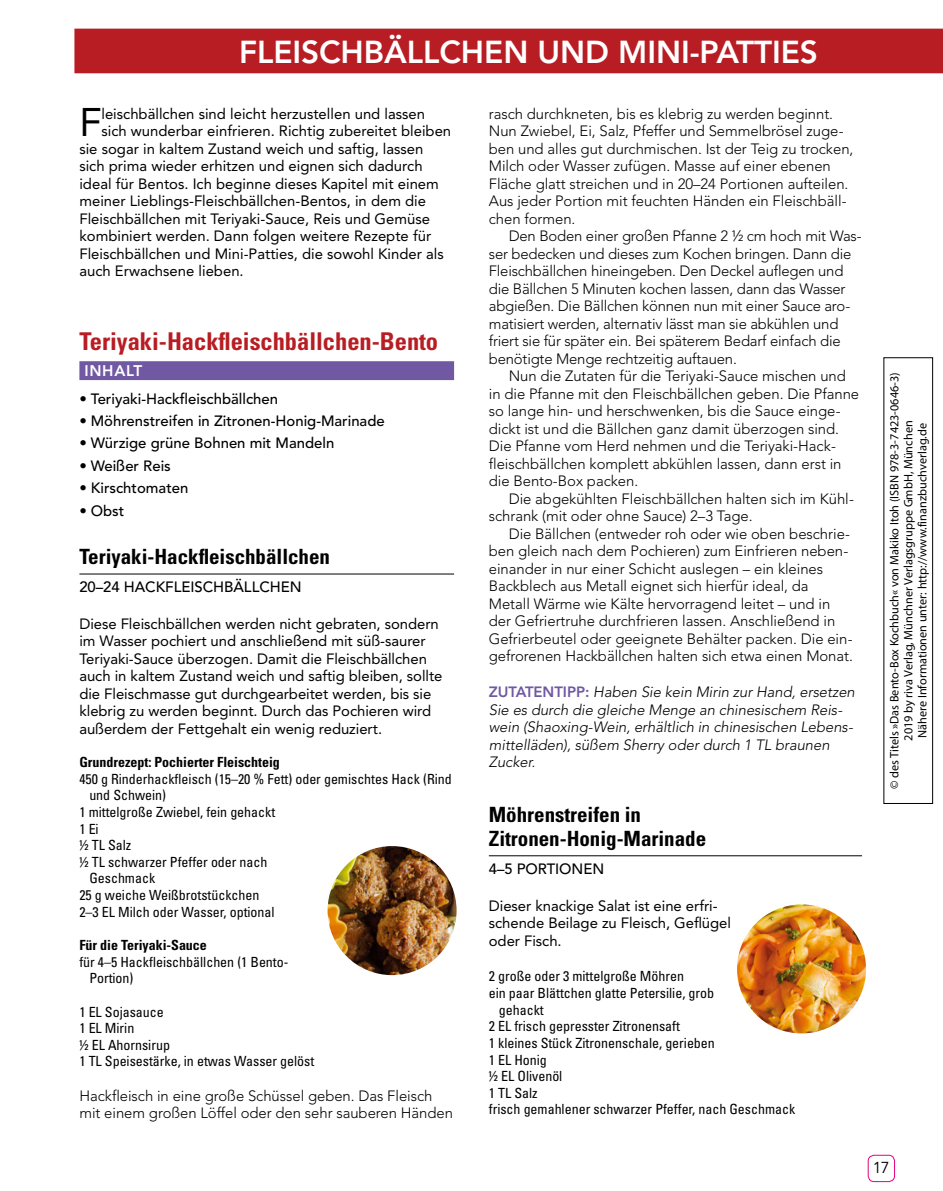
<style>
.page{position:relative;width:943px;height:1191px;background:#fff}
.page>*{position:absolute;margin:0;border:0;box-sizing:border-box;transform-origin:0 0}
._01_rez_h2_Intro{font:39.55px "Avenir LT Std";color:#000}
._01_rez_h2{font:800 31.5px "Avenir LT Std";letter-spacing:-.005em;color:#fff}
._01_rez_h3{font:700 condensed 24.5px "Univers LT Std";color:#b81d23}
._01_rez_h4{font:700 condensed 21px/23.6px "Univers LT Std";color:#000}
.t1{font:15.75px "Avenir LT Std";color:#000}
._01_rez_inhalt_titel{font:800 15.4px "Avenir LT Std";letter-spacing:.045em;color:#fff}
._01_grundtext{font:300 14.88px/17.5px "Avenir LT Std";letter-spacing:-.005em;color:#000}
._01_rez_h2_Intro-2{font:14.88px "Avenir LT Std";color:#000}
._01_h4_intro{font:14.88px/17.5px "Avenir LT Std";letter-spacing:-.005em;color:#000}
._01_grundtext_EZ{font:300 14.88px/17.5px "Avenir LT Std";letter-spacing:-.005em;color:#000}
._01_tipp_zutaten{font:italic 300 14.88px/17.5px "Avenir LT Std";letter-spacing:-.005em;color:#000}
._01_h4_portionen{font:500 14.88px "Avenir LT Std";color:#000}
._01_zutaten{font:condensed 14px/16.6px "Univers LT Std";color:#000}
._01_zutaten_titel{font:700 condensed 14px "Univers LT Std";color:#000}
.t2{font:12.25px/14px "Myriad Pro";color:#000;text-align:center}
.s1{font-weight:800;font-style:normal;color:#7058a3}
</style>
<div class="page">
<div style="left:867px;top:1154px;width:27px;height:28px;border:1px solid #e4007f;border-radius:6px"></div>
<div style="left:79px;top:361px;width:375px;height:19px;background:#7058a3"></div>
<hr style="left:79px;top:573px;width:375px;height:1px;background:#000">
<hr style="left:489px;top:855px;width:373px;height:1px;background:#000">
<img style="left:327px;top:846px;width:129px;height:129px;border-radius:64px">
<div style="left:74px;top:29px;width:869px;height:44px;background:#b81d23"></div>
<img style="left:737px;top:904px;width:129px;height:129px;border-radius:64px">
<div style="left:883px;top:357px;width:50px;height:447px;border:1px solid #000"></div>
<p class="_01_rez_h2" style="left:239px;top:34px;width:580px">FLEISCHBÄLLCHEN UND MINI-PATTIES</p>
<p class="_01_rez_h2_Intro" style="left:79px;top:100px;width:24px">F</p>
<p class="_01_rez_h2_Intro-2" style="left:101px;top:105px;width:325px">leischbällchen sind leicht herzustellen und lassen</p>
<p class="_01_rez_h2_Intro-2" style="left:101px;top:122px;width:351px">sich wunderbar einfrieren. Richtig zubereitet bleiben</p>
<p class="_01_rez_h2_Intro-2" style="left:79px;top:140px;width:345px">sie sogar in kaltem Zustand weich und saftig, lassen</p>
<p class="_01_rez_h2_Intro-2" style="left:79px;top:157px;width:345px">sich prima wieder erhitzen und eignen sich dadurch</p>
<p class="_01_rez_h2_Intro-2" style="left:79px;top:175px;width:361px">ideal für Bentos. Ich beginne dieses Kapitel mit einem</p>
<p class="_01_rez_h2_Intro-2" style="left:79px;top:192px;width:348px">meiner Lieblings-Fleischbällchen-Bentos, in dem die</p>
<p class="_01_rez_h2_Intro-2" style="left:79px;top:210px;width:352px">Fleischbällchen mit Teriyaki-Sauce, Reis und Gemüse</p>
<p class="_01_rez_h2_Intro-2" style="left:79px;top:227px;width:353px">kombiniert werden. Dann folgen weitere Rezepte für</p>
<p class="_01_rez_h2_Intro-2" style="left:79px;top:245px;width:366px">Fleischbällchen und Mini-Patties, die sowohl Kinder als</p>
<p class="_01_rez_h2_Intro-2" style="left:79px;top:262px;width:166px">auch Erwachsene lieben.</p>
<p class="_01_rez_h3" style="left:79px;top:326px;width:360px">Teriyaki-Hackfleischbällchen-Bento</p>
<p class="_01_rez_inhalt_titel" style="left:84px;top:362px;width:59px">INHALT</p>
<p class="_01_h4_portionen" style="left:79px;top:390px;width:200px">• Teriyaki-Hackfleischbällchen</p>
<p class="_01_h4_portionen" style="left:79px;top:412px;width:307px">• Möhrenstreifen in Zitronen-Honig-Marinade</p>
<p class="_01_h4_portionen" style="left:79px;top:435px;width:256px">• Würzige grüne Bohnen mit Mandeln</p>
<p class="_01_h4_portionen" style="left:79px;top:457px;width:93px">• Weißer Reis</p>
<p class="_01_h4_portionen" style="left:79px;top:479px;width:110px">• Kirschtomaten</p>
<p class="_01_h4_portionen" style="left:79px;top:502px;width:46px">• Obst</p>
<p class="_01_rez_h4" style="left:79px;top:544px;width:252px">Teriyaki-Hackfleischbällchen</p>
<p class="_01_h4_portionen" style="left:79px;top:578px;width:224px">20–24 HACKFLEISCHBÄLLCHEN</p>
<p class="_01_h4_intro" style="left:79px;top:615px;width:364px">Diese Fleischbällchen werden nicht gebraten, sondern im Wasser pochiert und anschließend mit süß-saurer Teriyaki-Sauce überzogen. Damit die Fleischbällchen auch in kaltem Zustand weich und saftig bleiben, sollte die Fleischmasse gut durchgearbeitet werden, bis sie klebrig zu werden beginnt. Durch das Pochieren wird außerdem der Fettgehalt ein wenig reduziert.</p>
<p class="_01_zutaten_titel" style="left:79px;top:753px;width:202px">Grundrezept: Pochierter Fleischteig</p>
<p class="_01_zutaten" style="left:89px;top:770px;width:364px;text-indent:-10px">450 g Rinderhackfleisch (15–20 % Fett) oder gemischtes Hack (Rind und Schwein)</p>
<p class="_01_zutaten" style="left:79px;top:803px;width:197px">1 mittelgroße Zwiebel, fein gehackt</p>
<p class="_01_zutaten" style="left:79px;top:820px;width:21px">1 Ei</p>
<p class="_01_zutaten" style="left:79px;top:836px;width:53px">½ TL Salz</p>
<p class="_01_zutaten" style="left:89px;top:853px;width:180px;text-indent:-10px">½ TL schwarzer Pfeffer oder nach<br>Geschmack</p>
<p class="_01_zutaten" style="left:79px;top:886px;width:181px">25 g weiche Weißbrotstückchen</p>
<p class="_01_zutaten" style="left:79px;top:903px;width:197px">2–3 EL Milch oder Wasser, optional</p>
<p class="_01_zutaten_titel" style="left:79px;top:936px;width:129px">Für die Teriyaki-Sauce</p>
<p class="_01_zutaten" style="left:89px;top:953px;width:201px;text-indent:-10px">für 4–5 Hackfleischbällchen (1 Bento-<br>Portion)</p>
<p class="_01_zutaten" style="left:79px;top:1003px;width:86px">1 EL Sojasauce</p>
<p class="_01_zutaten" style="left:79px;top:1019px;width:56px">1 EL Mirin</p>
<p class="_01_zutaten" style="left:79px;top:1036px;width:92px">½ EL Ahornsirup</p>
<p class="_01_zutaten" style="left:79px;top:1053px;width:236px">1 TL Speisestärke, in etwas Wasser gelöst</p>
<p class="_01_grundtext_EZ" style="left:79px;top:1086px;width:375px">Hackfleisch in eine große Schüssel geben. Das Fleisch mit einem großen Löffel oder den sehr sauberen Händen</p>
<p class="_01_grundtext_EZ" style="left:489px;top:105px;width:366px">rasch durchkneten, bis es klebrig zu werden beginnt.<br>Nun Zwiebel, Ei, Salz, Pfeffer und Semmelbrösel zuge&shy;ben und alles gut durchmischen. Ist der Teig zu trocken, Milch oder Wasser zufügen. Masse auf einer ebenen Fläche glatt streichen und in 20–24 Portionen aufteilen.<br>Aus jeder Portion mit feuchten Händen ein Fleischbäll&shy;chen formen.</p>
<p class="_01_grundtext" style="left:489px;top:227px;width:374px;text-indent:20px">Den Boden einer großen Pfanne 2 ½ cm hoch mit Was&shy;ser bedecken und dieses zum Kochen bringen. Dann die Fleischbällchen hineingeben. Den Deckel auflegen und die Bällchen 5 Minuten kochen lassen, dann das Wasser abgießen. Die Bällchen können nun mit einer Sauce aro&shy;matisiert werden, alternativ lässt man sie abkühlen und friert sie für später ein. Bei späterem Bedarf einfach die benötigte Menge rechtzeitig auftauen.</p>
<p class="_01_grundtext" style="left:489px;top:367px;width:372px;text-indent:20px">Nun die Zutaten für die Teriyaki-Sauce mischen und in die Pfanne mit den Fleischbällchen geben. Die Pfanne so lange hin- und herschwenken, bis die Sauce einge&shy;dickt ist und die Bällchen ganz damit überzogen sind.<br>Die Pfanne vom Herd nehmen und die Teriyaki-Hack&shy;fleischbällchen komplett abkühlen lassen, dann erst in die Bento-Box packen.</p>
<p class="_01_grundtext" style="left:489px;top:490px;width:367px;text-indent:20px">Die abgekühlten Fleischbällchen halten sich im Kühl&shy;schrank (mit oder ohne Sauce) 2–3 Tage.</p>
<p class="_01_grundtext" style="left:489px;top:525px;width:365px;text-indent:20px">Die Bällchen (entweder roh oder wie oben beschrie&shy;ben gleich nach dem Pochieren) zum Einfrieren neben&shy;einander in nur einer Schicht auslegen – ein kleines Backblech aus Metall eignet sich hierfür ideal, da Metall Wärme wie Kälte hervorragend leitet – und in der Gefriertruhe durchfrieren lassen. Anschließend in Gefrierbeutel oder geeignete Behälter packen. Die ein&shy;gefrorenen Hackbällchen halten sich etwa einen Monat.</p>
<p class="_01_tipp_zutaten" style="left:489px;top:683px;width:367px"><span class="s1">ZUTATENTIPP:</span> Haben Sie kein Mirin zur Hand, ersetzen Sie es durch die gleiche Menge an chinesischem Reis&shy;wein (Shaoxing-Wein, erhältlich in chinesischen Lebens&shy;mittelläden), süßem Sherry oder durch 1 TL braunen Zucker.</p>
<p class="_01_rez_h4" style="left:489px;top:802px;width:219px">Möhrenstreifen in<br>Zitronen-Honig-Marinade</p>
<p class="_01_h4_portionen" style="left:489px;top:860px;width:117px">4–5 PORTIONEN</p>
<p class="_01_h4_intro" style="left:489px;top:896px;width:244px">Dieser knackige Salat ist eine erfri&shy;schende Beilage zu Fleisch, Geflügel oder Fisch.</p>
<p class="_01_zutaten" style="left:489px;top:968px;width:197px">2 große oder 3 mittelgroße Möhren</p>
<p class="_01_zutaten" style="left:499px;top:984px;width:217px;text-indent:-10px">ein paar Blättchen glatte Petersilie, grob gehackt</p>
<p class="_01_zutaten" style="left:489px;top:1017px;width:193px">2 EL frisch gepresster Zitronensaft</p>
<p class="_01_zutaten" style="left:489px;top:1034px;width:227px">1 kleines Stück Zitronenschale, gerieben</p>
<p class="_01_zutaten" style="left:489px;top:1051px;width:60px">1 EL Honig</p>
<p class="_01_zutaten" style="left:489px;top:1067px;width:75px">½ EL Olivenöl</p>
<p class="_01_zutaten" style="left:489px;top:1084px;width:50px">1 TL Salz</p>
<p class="_01_zutaten" style="left:489px;top:1101px;width:308px">frisch gemahlener schwarzer Pfeffer, nach Geschmack</p>
<p class="t2" style="left:887px;top:789px;width:418px;rotate:-90deg">© des Titels »Das Bento-Box Kochbuch« von Makiko Itoh (ISBN 978-3-7423-0646-3)<br>2019 by riva Verlag, Münchner Verlagsgruppe GmbH, München<br>Nähere Informationen unter: http://www.finanzbuchverlag.de</p>
<p class="t1" style="left:872px;top:1158px;width:18px">17</p>
</div>
